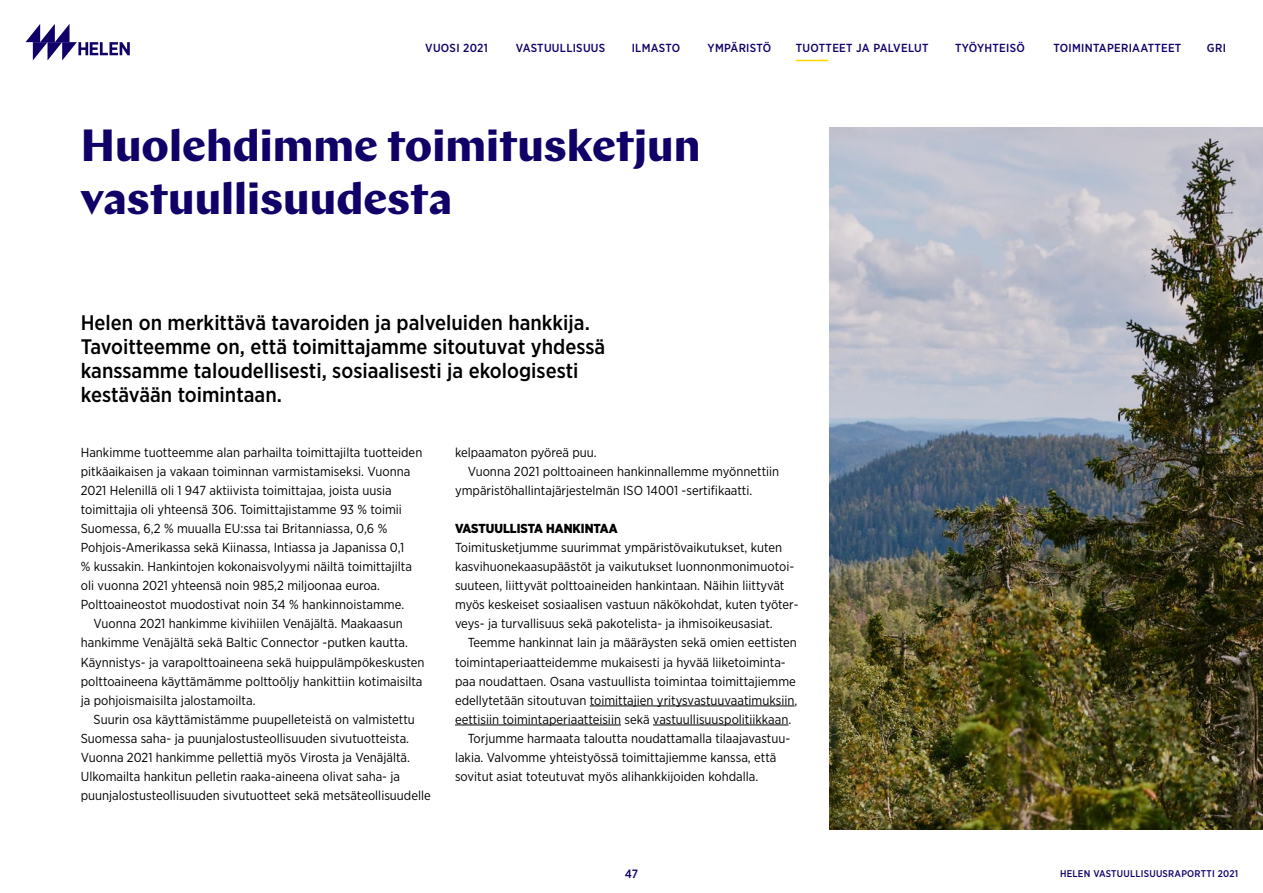
<style>
.page{position:relative;width:1263px;height:893px;background:#fff}
.page>*{position:absolute;margin:0;border:0;box-sizing:border-box;transform-origin:0 0}
.Pääotsikko{font:700 45px/52.5px "Chap";color:#100169}
.Ingressi{font:500 21px/24px "Gotham Narrow";color:#000}
.Leipis_sis{font:13.05px/19px "Gotham Narrow";color:#000}
.Ingressi-2{font:13.05px/19px "Gotham Narrow";color:#000}
.Leipis{font:13.05px/19px "Gotham Narrow";color:#000}
.Väliotsikko{font:900 13.05px "Gotham Narrow";color:#000}
.t1{font:500 12px "Gotham Narrow";color:#100169}
.t2{font:500 11.7px "Gotham Narrow";letter-spacing:.025em;color:#100169}
.t3{font:500 9.75px "Gotham Narrow";letter-spacing:.025em;color:#100169}
</style>
<div class="page">
<svg style="left:26px;top:24px;width:104px;height:36px"></svg>
<hr style="left:796px;top:60px;width:32px;height:1px;background:#ffd400">
<img style="left:829px;top:128px;width:434px;height:701px">
<hr style="left:590px;top:706px;width:204px;height:1px;background:#000">
<hr style="left:455px;top:725px;width:166px;height:1px;background:#000">
<hr style="left:653px;top:725px;width:135px;height:1px;background:#000">
<p class="t2" style="left:425px;top:41px;width:64px">VUOSI 2021</p>
<p class="t2" style="left:516px;top:41px;width:91px">VASTUULLISUUS</p>
<p class="t2" style="left:632px;top:41px;width:50px">ILMASTO</p>
<p class="t2" style="left:707px;top:41px;width:65px">YMPÄRISTÖ</p>
<p class="t2" style="left:796px;top:41px;width:134px">TUOTTEET JA PALVELUT</p>
<p class="t2" style="left:955px;top:41px;width:71px">TYÖYHTEISÖ</p>
<p class="t2" style="left:1053px;top:41px;width:129px">TOIMINTAPERIAATTEET</p>
<p class="t2" style="left:1207px;top:41px;width:20px">GRI</p>
<p class="Pääotsikko" style="left:81px;top:119px;width:621px">Huolehdimme toimitusketjun vastuullisuudesta</p>
<p class="Ingressi" style="left:81px;top:310px;width:526px">Helen on merkittävä tavaroiden ja palveluiden hankkija.<br>Tavoitteemme on, että toimittajamme sitoutuvat yhdessä kanssamme taloudellisesti, sosiaalisesti ja ekologisesti kestävään toimintaan.</p>
<p class="Ingressi-2" style="left:81px;top:443px;width:343px">Hankimme tuotteemme alan parhailta toimittajilta tuotteiden pitkäaikaisen ja vakaan toiminnan varmistamiseksi. Vuonna 2021 Helenillä oli 1 947 aktiivista toimittajaa, joista uusia toimittajia oli yhteensä 306. Toimittajistamme 93 % toimii Suomessa, 6,2 % muualla EU:ssa tai Britanniassa, 0,6 % Pohjois-Amerikassa sekä Kiinassa, Intiassa ja Japanissa 0,1<br>% kussakin. Hankintojen kokonaisvolyymi näiltä toimittajilta oli vuonna 2021 yhteensä noin 985,2 miljoonaa euroa.<br>Polttoaineostot muodostivat noin 34 % hankinnoistamme.</p>
<p class="Leipis_sis" style="left:81px;top:614px;width:345px;text-indent:13px">Vuonna 2021 hankimme kivihiilen Venäjältä. Maakaasun hankimme Venäjältä sekä Baltic Connector -putken kautta.<br>Käynnistys- ja varapolttoaineena sekä huippulämpökeskusten polttoaineena käyttämämme polttoöljy hankittiin kotimaisilta ja pohjoismaisilta jalostamoilta.</p>
<p class="Leipis_sis" style="left:81px;top:709px;width:352px;text-indent:13px">Suurin osa käyttämistämme puupelleteistä on valmistettu Suomessa saha- ja puunjalostusteollisuuden sivutuotteista.<br>Vuonna 2021 hankimme pellettiä myös Virosta ja Venäjältä.<br>Ulkomailta hankitun pelletin raaka-aineena olivat saha- ja puunjalostusteollisuuden sivutuotteet sekä metsäteollisuudelle</p>
<p class="Leipis_sis" style="left:455px;top:443px;width:143px">kelpaamaton pyöreä puu.</p>
<p class="Leipis_sis" style="left:455px;top:462px;width:326px;text-indent:13px">Vuonna 2021 polttoaineen hankinnallemme myönnettiin ympäristöhallintajärjestelmän ISO 14001 -sertifikaatti.</p>
<p class="Väliotsikko" style="left:455px;top:520px;width:164px">VASTUULLISTA HANKINTAA</p>
<p class="Leipis" style="left:455px;top:538px;width:345px">Toimitusketjumme suurimmat ympäristövaikutukset, kuten kasvihuonekaasupäästöt ja vaikutukset luonnonmonimuotoi&shy;suuteen, liittyvät polttoaineiden hankintaan. Näihin liittyvät myös keskeiset sosiaalisen vastuun näkökohdat, kuten työter&shy;veys- ja turvallisuus sekä pakotelista- ja ihmisoikeusasiat.</p>
<p class="Leipis_sis" style="left:455px;top:633px;width:344px;text-indent:13px">Teemme hankinnat lain ja määräysten sekä omien eettisten toimintaperiaatteidemme mukaisesti ja hyvää liiketoiminta&shy;paa noudattaen. Osana vastuullista toimintaa toimittajiemme edellytetään sitoutuvan toimittajien yritysvastuuvaatimuksiin, eettisiin toimintaperiaatteisiin sekä vastuullisuuspolitiikkaan.</p>
<p class="Leipis_sis" style="left:455px;top:728px;width:337px;text-indent:13px">Torjumme harmaata taloutta noudattamalla tilaajavastuu&shy;lakia. Valvomme yhteistyössä toimittajiemme kanssa, että sovitut asiat toteutuvat myös alihankkijoiden kohdalla.</p>
<p class="t1" style="left:625px;top:867px;width:15px">47</p>
<p class="t3" style="left:1060px;top:867px;width:180px">HELEN VASTUULLISUUSRAPORTTI 2021</p>
</div>
